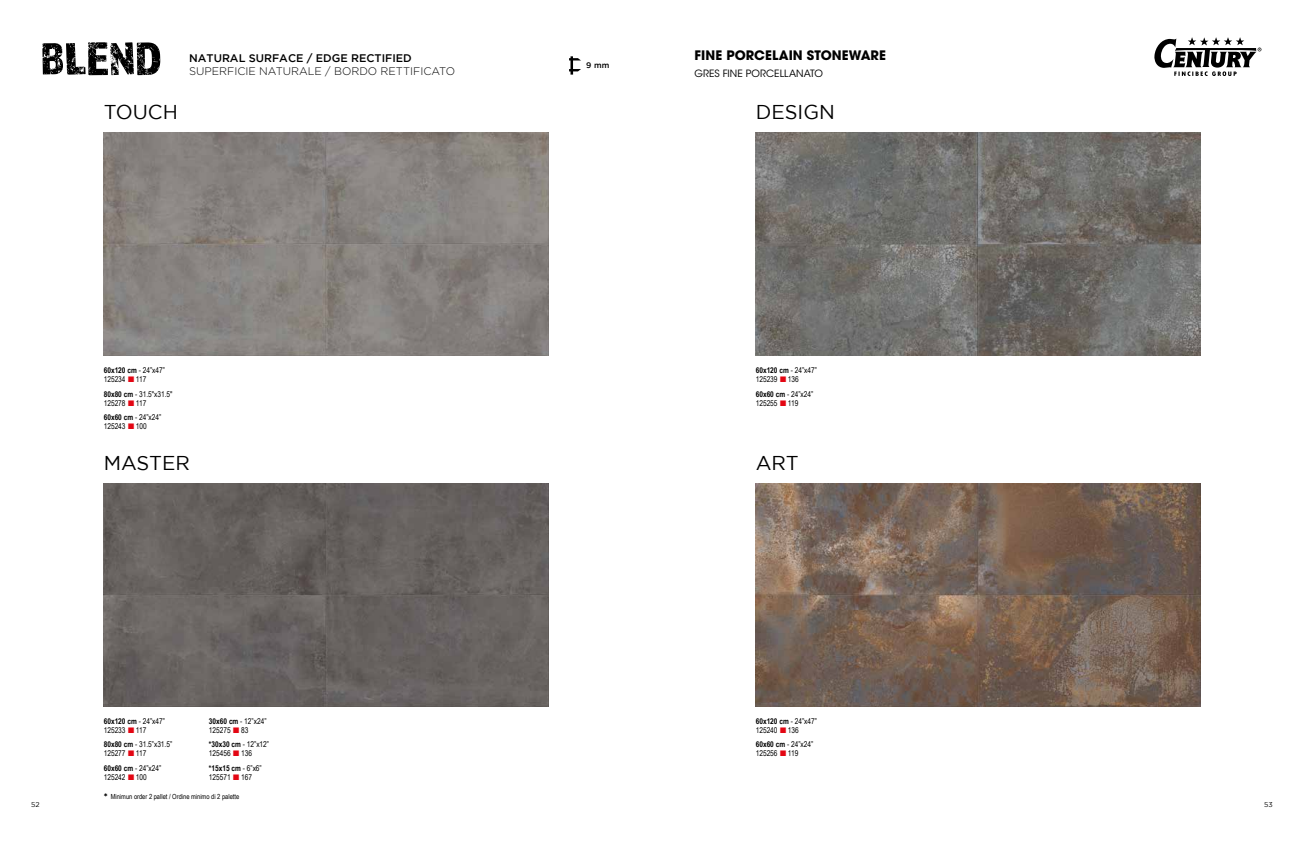
<style>
.page{position:relative;width:1304px;height:842px;background:#fff}
.page>*{position:absolute;margin:0;border:0;box-sizing:border-box;transform-origin:0 0}
.t1{font:20px "Gotham";color:#000}
.t2{font:700 13px "ITC Avant Garde Std";letter-spacing:.005em;color:#000}
.t3{font:300 11px "Gotham";color:#000}
.t4{font:500 11px "Gotham";color:#000}
.t5{font:10px "ITC Avant Garde Std";letter-spacing:.005em;color:#000}
.t6{font:8px/9px "Arial Narrow";color:#000}
.t7{font:500 8px "Gotham";color:#000}
.t8{font:7px "Arial Narrow";color:#000}
.t9{font:7px "Gotham";color:#000}
.s1{font-weight:700}
.s2{color:#e30613}
.s3{font-family:"DIN";font-weight:700;font-size:8px}
</style>
<div class="page">
<svg style="left:42px;top:42px;width:118px;height:33px"></svg>
<svg style="left:569px;top:56px;width:12px;height:19px"></svg>
<svg style="left:1154px;top:37px;width:107px;height:39px"></svg>
<img style="left:104px;top:133px;width:444px;height:223px">
<img style="left:756px;top:133px;width:444px;height:223px">
<img style="left:756px;top:484px;width:444px;height:222px">
<img style="left:104px;top:484px;width:444px;height:222px">
<h1 class="t1" style="left:104px;top:101px;width:76px">TOUCH</h1>
<h3 class="t4" style="left:189px;top:52px;width:224px">NATURAL SURFACE / EDGE RECTIFIED</h3>
<h3 class="t3" style="left:189px;top:65px;width:267px">SUPERFICIE NATURALE / BORDO RETTIFICATO</h3>
<p class="t6" style="left:104px;top:365px;width:63px"><span class="s1">60x120 cm</span> - 24”x47”<br>125234 <span class="s2">■</span> 117</p>
<p class="t6" style="left:104px;top:389px;width:70px"><span class="s1">80x80 cm</span> - 31.5"x31.5"<br>125278 <span class="s2">■</span> 117</p>
<p class="t6" style="left:104px;top:413px;width:59px"><span class="s1">60x60 cm</span> - 24”x24”<br>125243 <span class="s2">■</span> 100</p>
<h1 class="t1" style="left:104px;top:452px;width:88px">MASTER</h1>
<p class="t6" style="left:104px;top:716px;width:63px"><span class="s1">60x120 cm</span> - 24”x47”<br>125233 <span class="s2">■</span> 117</p>
<p class="t6" style="left:104px;top:740px;width:70px"><span class="s1">80x80 cm</span> - 31.5”x31.5”<br>125277 <span class="s2">■</span> 117</p>
<p class="t6" style="left:104px;top:763px;width:59px"><span class="s1">60x60 cm</span> - 24”x24”<br>125242 <span class="s2">■</span> 100</p>
<p class="t6" style="left:209px;top:716px;width:59px"><span class="s1">30x60 cm</span> - 12”x24”<br>125275 <span class="s2">■</span> 83</p>
<p class="t6" style="left:209px;top:740px;width:62px"><span class="s1">*30x30 cm</span> - 12”x12”<br>125456 <span class="s2">■</span> 136</p>
<p class="t6" style="left:209px;top:763px;width:54px"><span class="s1">*15x15 cm</span> - 6”x6”<br>125571 <span class="s2">■</span> 167</p>
<p class="t7" style="left:586px;top:61px;width:25px">9 mm</p>
<h2 class="t2" style="left:694px;top:46px;width:193px">FINE PORCELAIN STONEWARE</h2>
<p class="t5" style="left:694px;top:67px;width:130px">GRES FINE PORCELLANATO</p>
<h1 class="t1" style="left:756px;top:101px;width:81px">DESIGN</h1>
<p class="t6" style="left:756px;top:365px;width:63px"><span class="s1">60x120 cm</span> - 24”x47”<br>125239 <span class="s2">■</span> 136</p>
<p class="t6" style="left:756px;top:389px;width:59px"><span class="s1">60x60 cm</span> - 24”x24”<br>125255 <span class="s2">■</span> 119</p>
<h1 class="t1" style="left:756px;top:452px;width:45px">ART</h1>
<p class="t6" style="left:756px;top:716px;width:63px"><span class="s1">60x120 cm</span> - 24”x47”<br>125240 <span class="s2">■</span> 136</p>
<p class="t6" style="left:756px;top:740px;width:59px"><span class="s1">60x60 cm</span> - 24”x24”<br>125256 <span class="s2">■</span> 119</p>
<p class="t8" style="left:104px;top:792px;width:137px"><span class="s3">*</span> Minimun order 2 pallet / Ordine minimo di 2 palette</p>
<p class="t9" style="left:31px;top:801px;width:10px">52</p>
<p class="t9" style="left:1264px;top:801px;width:10px">53</p>
</div>
